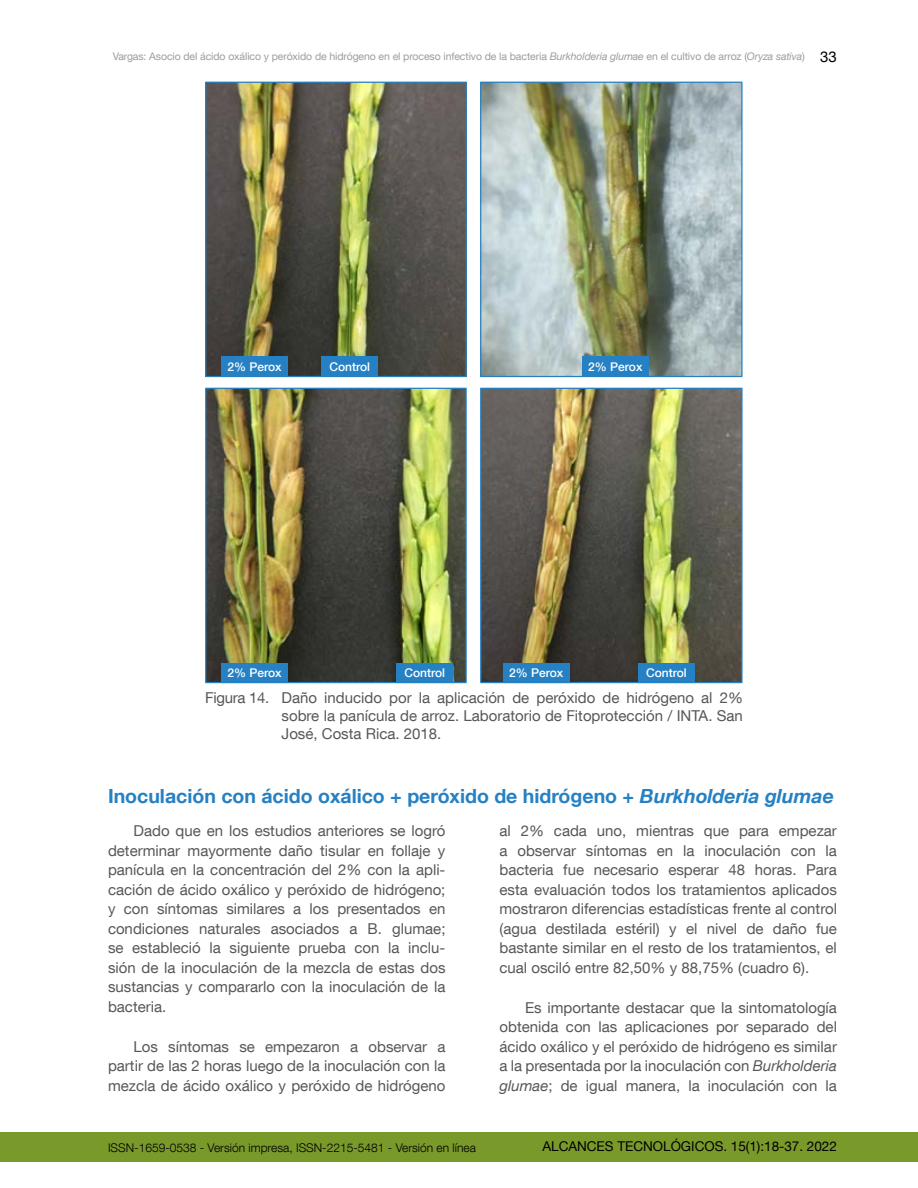
<style>
.page{position:relative;width:918px;height:1188px;background:#fff}
.page>*{position:absolute;margin:0;border:0;box-sizing:border-box;transform-origin:0 0}
.TIT_03{font:700 19.5px "Helvetica Neue LT Com";color:#2581c4}
._0_CUERPO_tab{font:15px/19.5px "Helvetica Neue LT Com";color:#575756;text-align:justify}
.FIGURA{font:15px/18px "Helvetica Neue LT Com";color:#575756;text-align:justify}
.t1{font:13.5px "Helvetica Neue LT Com";color:#000}
.t2{font:300 12px "Helvetica Neue LT Com";color:#000}
._0_CUERPO_SIN{font:500 12px "Helvetica Neue LT Com";color:#fff}
.t3{font:10.5px "Helvetica Neue LT Com";letter-spacing:-.01em;color:#9d9d9c}
.s1{font-style:italic}
.s2{font-size:15px;color:#000}
</style>
<div class="page">
<div style="left:0;top:1132px;width:918px;height:30px;background:#79992b"></div>
<img style="left:482px;top:84px;width:259px;height:291px">
<div style="left:480px;top:82px;width:263px;height:295px;border:1px solid #2581c4"></div>
<img style="left:482px;top:390px;width:259px;height:291px">
<div style="left:480px;top:388px;width:263px;height:295px;border:1px solid #2581c4"></div>
<img style="left:207px;top:84px;width:258px;height:291px">
<div style="left:205px;top:82px;width:262px;height:295px;border:1px solid #2581c4"></div>
<img style="left:207px;top:390px;width:258px;height:291px">
<div style="left:205px;top:388px;width:262px;height:295px;border:1px solid #2581c4"></div>
<div style="left:638px;top:663px;width:57px;height:20px;background:#2581c4"></div>
<div style="left:397px;top:663px;width:56px;height:20px;background:#2581c4"></div>
<div style="left:322px;top:356px;width:56px;height:20px;background:#2581c4"></div>
<div style="left:503px;top:663px;width:66px;height:20px;background:#2581c4"></div>
<div style="left:221px;top:663px;width:67px;height:20px;background:#2581c4"></div>
<div style="left:221px;top:356px;width:67px;height:20px;background:#2581c4"></div>
<div style="left:582px;top:356px;width:67px;height:20px;background:#2581c4"></div>
<p class="t3" style="left:113px;top:50px;width:726px">Vargas: Asocio del ácido oxálico y peróxido de hidrógeno en el proceso infectivo de la bacteria <span class="s1">Burkholderia glumae</span> en el cultivo de arroz (<span class="s1">Oryza sativa</span>) <span class="s2">33</span></p>
<p class="_0_CUERPO_SIN" style="left:330px;top:359px;width:42px">Control</p>
<p class="_0_CUERPO_SIN" style="left:227px;top:359px;width:56px">2% Perox</p>
<p class="_0_CUERPO_SIN" style="left:588px;top:359px;width:56px">2% Perox</p>
<p class="_0_CUERPO_SIN" style="left:404px;top:666px;width:42px">Control</p>
<p class="_0_CUERPO_SIN" style="left:646px;top:666px;width:42px">Control</p>
<p class="_0_CUERPO_SIN" style="left:227px;top:666px;width:56px">2% Perox</p>
<p class="_0_CUERPO_SIN" style="left:509px;top:666px;width:56px">2% Perox</p>
<p class="FIGURA" style="left:282px;top:688px;width:463px;text-indent:-76px">Figura 14. Daño inducido por la aplicación de peróxido de hidrógeno al 2% sobre la panícula de arroz. Laboratorio de Fitoprotección / INTA. San José, Costa Rica. 2018.</p>
<p class="TIT_03" style="left:108px;top:784px;width:727px">Inoculación con ácido oxálico + peróxido de hidrógeno + <span class="s1">Burkholderia glumae</span></p>
<p class="_0_CUERPO_tab" style="left:108px;top:821px;width:339px;text-indent:26px">Dado que en los estudios anteriores se logró determinar mayormente daño tisular en follaje y panícula en la concentración del 2% con la apli&shy;cación de ácido oxálico y peróxido de hidrógeno; y con síntomas similares a los presentados en condiciones naturales asociados a B. glumae; se estableció la siguiente prueba con la inclu&shy;sión de la inoculación de la mezcla de estas dos sustancias y compararlo con la inoculación de la bacteria.</p>
<p class="_0_CUERPO_tab" style="left:108px;top:1036px;width:339px;text-indent:26px">Los síntomas se empezaron a observar a partir de las 2 horas luego de la inoculación con la mezcla de ácido oxálico y peróxido de hidrógeno</p>
<p class="_0_CUERPO_tab" style="left:500px;top:821px;width:339px">al 2% cada uno, mientras que para empezar a observar síntomas en la inoculación con la bacteria fue necesario esperar 48 horas. Para esta evaluación todos los tratamientos aplicados mostraron diferencias estadísticas frente al control (agua destilada estéril) y el nivel de daño fue bastante similar en el resto de los tratamientos, el cual osciló entre 82,50% y 88,75% (cuadro 6).</p>
<p class="_0_CUERPO_tab" style="left:500px;top:997px;width:339px;text-indent:26px">Es importante destacar que la sintomatología obtenida con las aplicaciones por separado del ácido oxálico y el peróxido de hidrógeno es similar a la presentada por la inoculación con <span class="s1">Burkholderia glumae</span>; de igual manera, la inoculación con la</p>
<p class="t2" style="left:108px;top:1140px;width:369px">ISSN-1659-0538 - Versión impresa, ISSN-2215-5481 - Versión en línea</p>
<p class="t1" style="left:542px;top:1138px;width:296px">ALCANCES TECNOLÓGICOS. 15(1):18-37. 2022</p>
</div>
